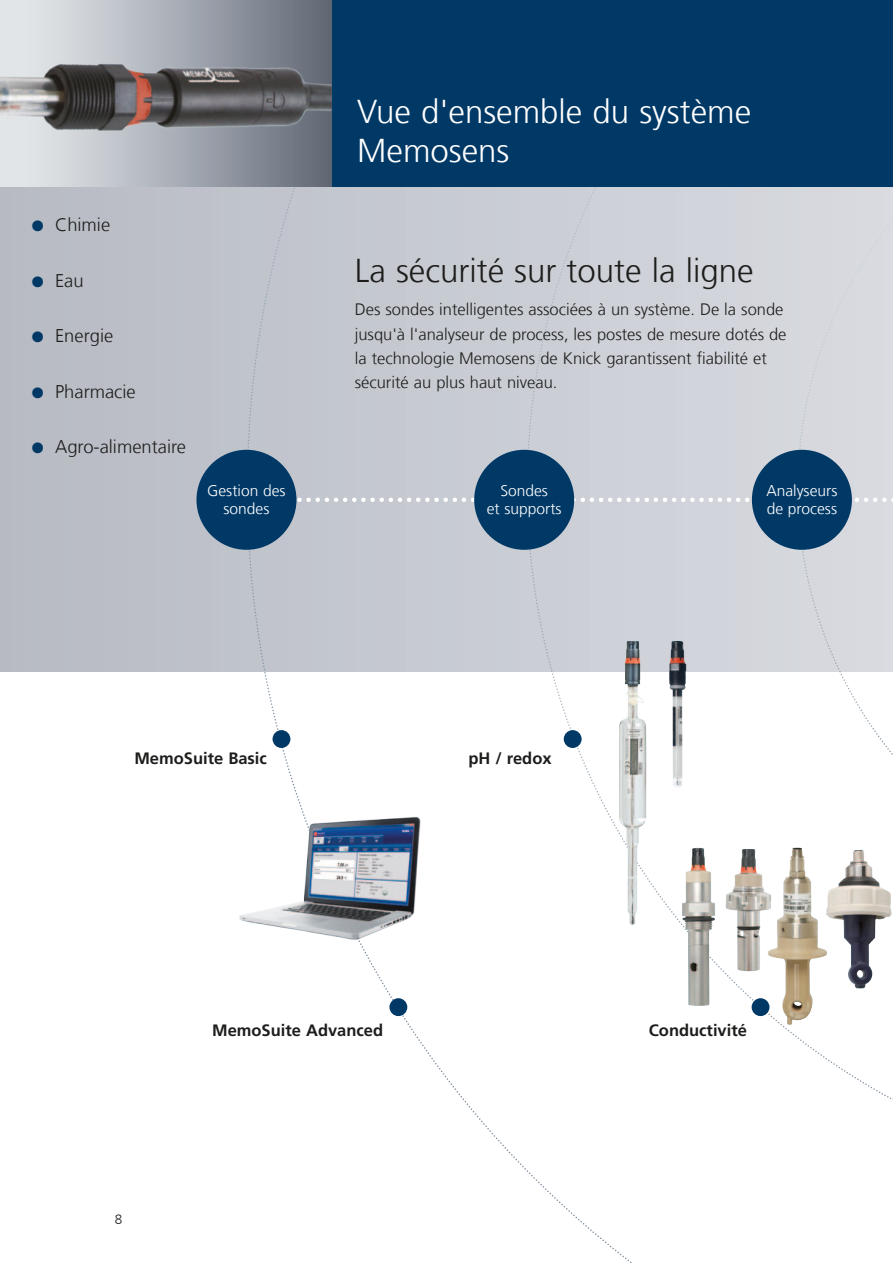
<style>
.page{position:relative;width:893px;height:1263px;background:#fff}
.page>*{position:absolute;margin:0;border:0;box-sizing:border-box;transform-origin:0 0}
.t1{font:300 33px/39px "Frutiger LT Com";color:#fff}
.t2{font:300 33px "Frutiger LT Com";color:#1d1d1b}
.t3{font:300 18.3px "Frutiger LT Com";color:#1d1d1b}
.t4{font:300 16.5px/24px "Frutiger LT Com";color:#1d1d1b}
.t5{font:700 16.5px "Frutiger LT Com";color:#1d1d1b}
.t6{font:300 15.6px/18px "Frutiger LT Com";color:#fff;text-align:center}
.t7{font:300 13.5px "Frutiger LT Com";color:#1d1d1b}
.s1{color:#003866}
</style>
<div class="page">
<div style="left:332px;top:0;width:561px;height:187px;background:#003866"></div>
<img style="left:0;top:0;width:332px;height:187px">
<div style="left:0;top:187px;width:893px;height:485px;background:#bbbec6"></div>
<div style="left:246px;top:187px;width:280px;height:301px;background:#c5c8cf"></div>
<svg style="left:249px;top:489px;width:383px;height:774px"></svg>
<div style="left:526px;top:187px;width:221px;height:301px;background:#cfd2d8"></div>
<svg style="left:526px;top:489px;width:367px;height:695px"></svg>
<svg style="left:747px;top:187px;width:146px;height:574px"></svg>
<div style="left:273px;top:730px;width:17px;height:18px;background:#003866;border-radius:50%"></div>
<div style="left:389px;top:998px;width:18px;height:18px;background:#003866;border-radius:50%"></div>
<div style="left:564px;top:730px;width:18px;height:18px;background:#003866;border-radius:50%"></div>
<div style="left:752px;top:998px;width:17px;height:18px;background:#003866;border-radius:50%"></div>
<img style="left:239px;top:813px;width:190px;height:129px">
<img style="left:682px;top:847px;width:33px;height:159px">
<svg style="left:299px;top:497px;width:594px;height:5px"></svg>
<div style="left:752px;top:450px;width:100px;height:100px;background:#003866;border-radius:50%"></div>
<div style="left:474px;top:450px;width:100px;height:100px;background:#003866;border-radius:50%"></div>
<div style="left:196px;top:450px;width:100px;height:100px;background:#003866;border-radius:50%"></div>
<img style="left:725px;top:849px;width:43px;height:122px">
<img style="left:768px;top:848px;width:59px;height:177px">
<img style="left:826px;top:850px;width:47px;height:139px">
<img style="left:619px;top:641px;width:28px;height:284px">
<img style="left:669px;top:640px;width:17px;height:148px">
<p class="t3" style="left:32px;top:214px;width:80px"><span class="s1">●</span> Chimie</p>
<p class="t3" style="left:32px;top:270px;width:53px"><span class="s1">●</span> Eau</p>
<p class="t3" style="left:32px;top:325px;width:83px"><span class="s1">●</span> Energie</p>
<p class="t3" style="left:32px;top:381px;width:105px"><span class="s1">●</span> Pharmacie</p>
<p class="t3" style="left:32px;top:436px;width:156px"><span class="s1">●</span> Agro-alimentaire</p>
<p class="t6" style="left:207px;top:482px;width:80px">Gestion des sondes</p>
<p class="t1" style="left:357px;top:92px;width:395px">Vue d'ensemble du système<br>Memosens</p>
<p class="t2" style="left:355px;top:251px;width:400px">La sécurité sur toute la ligne</p>
<p class="t4" style="left:355px;top:298px;width:433px">Des sondes intelligentes associées à un système. De la sonde jusqu'à l'analyseur de process, les postes de mesure dotés de la technologie Memosens de Knick garantissent fiabilité et sécurité au plus haut niveau.</p>
<p class="t6" style="left:487px;top:482px;width:76px">Sondes<br>et supports</p>
<p class="t6" style="left:766px;top:482px;width:73px;text-align:left">Analyseurs de process</p>
<p class="t5" style="left:134px;top:749px;width:134px">MemoSuite Basic</p>
<p class="t5" style="left:468px;top:749px;width:85px">pH / redox</p>
<p class="t7" style="left:115px;top:1211px;width:9px">8</p>
<p class="t5" style="left:212px;top:1020px;width:172px">MemoSuite Advanced</p>
<p class="t5" style="left:649px;top:1020px;width:100px">Conductivité</p>
</div>
